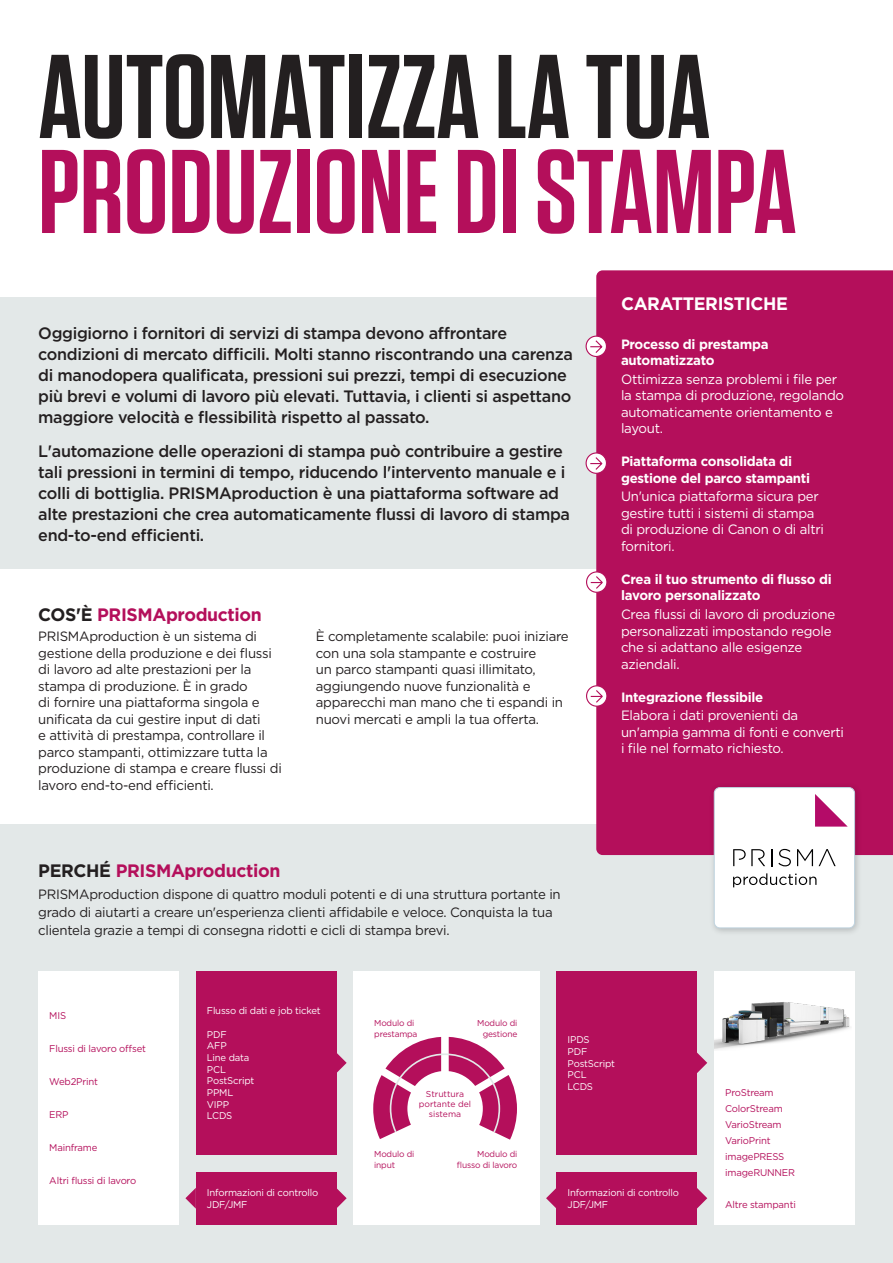
<style>
.page{position:relative;width:893px;height:1263px;background:#fff}
.page>*{position:absolute;margin:0;border:0;box-sizing:border-box;transform-origin:0 0}
.t1{font:600 118.65px/94.9px "Tungsten";color:#b40f5b}
.Body_heading_caps{font:700 18px "Gotham";letter-spacing:-.02em;color:#b40f5b}
.Body_heading_caps_wh{font:700 18px "Gotham";letter-spacing:-.02em;color:#fff}
.Intro{font:500 16.5px/21px "Gotham";letter-spacing:-.02em;color:#231f20}
.Body{font:13.5px/16.5px "Gotham";letter-spacing:-.02em;color:#231f20}
.Body_white{font:13.5px/16.5px "Gotham";letter-spacing:-.02em;color:#fff}
.Body_bold_white{font:700 13.5px/16.5px "Gotham";letter-spacing:-.02em;color:#fff}
.t2{font:9.75px/11.7px "Gotham";letter-spacing:-.02em;color:#fff}
.t3{font:9.75px "Gotham";letter-spacing:-.02em;color:#b40f5b}
.t4{font:8.55px/10.4px "Gotham";letter-spacing:-.02em;color:#b40f5b}
.t5{font:8.55px/10.4px "Gotham";color:#b40f5b;text-align:center}
.s1{color:#231f20}
</style>
<div class="page">
<div style="left:0;top:824px;width:893px;height:439px;background:#e3e8e8"></div>
<div style="left:0;top:297px;width:855px;height:272px;background:#e3e8e8"></div>
<div style="left:596px;top:270px;width:297px;height:585px;background:#b40f5b"></div>
<svg style="left:586px;top:336px;width:20px;height:20px"></svg>
<div style="left:586px;top:336px;width:21px;height:21px;border:1px solid #b40f5b;border-radius:50%"></div>
<svg style="left:589px;top:339px;width:14px;height:15px"></svg>
<svg style="left:586px;top:453px;width:20px;height:20px"></svg>
<div style="left:586px;top:452px;width:21px;height:22px;border:1px solid #b40f5b;border-radius:50%"></div>
<svg style="left:589px;top:456px;width:14px;height:15px"></svg>
<svg style="left:587px;top:572px;width:20px;height:20px"></svg>
<div style="left:586px;top:571px;width:21px;height:22px;border:1px solid #b40f5b;border-radius:50%"></div>
<svg style="left:590px;top:575px;width:14px;height:15px"></svg>
<svg style="left:587px;top:686px;width:20px;height:20px"></svg>
<div style="left:586px;top:685px;width:21px;height:22px;border:1px solid #b40f5b;border-radius:50%"></div>
<svg style="left:590px;top:689px;width:14px;height:15px"></svg>
<div style="left:196px;top:971px;width:140px;height:184px;background:#b40f5b"></div>
<div style="left:556px;top:971px;width:141px;height:184px;background:#b40f5b"></div>
<div style="left:38px;top:971px;width:141px;height:254px;background:#fff"></div>
<div style="left:714px;top:971px;width:141px;height:254px;background:#fff"></div>
<div style="left:196px;top:1172px;width:140px;height:53px;background:#b40f5b"></div>
<div style="left:556px;top:1172px;width:141px;height:53px;background:#b40f5b"></div>
<div style="left:353px;top:971px;width:186px;height:254px;background:#fff"></div>
<svg style="left:336px;top:1052px;width:11px;height:21px"></svg>
<svg style="left:697px;top:1052px;width:10px;height:21px"></svg>
<svg style="left:336px;top:1188px;width:11px;height:21px"></svg>
<svg style="left:697px;top:1188px;width:10px;height:21px"></svg>
<svg style="left:185px;top:1188px;width:11px;height:21px"></svg>
<svg style="left:546px;top:1188px;width:10px;height:20px"></svg>
<svg style="left:373px;top:1037px;width:144px;height:103px"></svg>
<img style="left:706px;top:780px;width:159px;height:152px">
<div style="left:714px;top:787px;width:141px;height:141px;background:#fff;border-radius:6px"></div>
<div style="left:714px;top:787px;width:141px;height:141px;border:1px solid #c0d4e0;border-radius:6px"></div>
<svg style="left:815px;top:794px;width:32px;height:32px"></svg>
<svg style="left:733px;top:873px;width:83px;height:14px"></svg>
<svg style="left:771px;top:849px;width:1px;height:17px"></svg>
<svg style="left:778px;top:849px;width:13px;height:17px"></svg>
<svg style="left:797px;top:849px;width:16px;height:17px"></svg>
<svg style="left:819px;top:849px;width:17px;height:17px"></svg>
<svg style="left:733px;top:849px;width:32px;height:17px"></svg>
<img style="left:714px;top:1002px;width:136px;height:48px">
<p class="t1" style="left:38px;top:52px;width:760px"><span class="s1">AUTOMATIZZA LA TUA<br></span>PRODUZIONE DI STAMPA</p>
<p class="Intro" style="left:38px;top:323px;width:536px">Oggigiorno i fornitori di servizi di stampa devono affrontare condizioni di mercato difficili. Molti stanno riscontrando una carenza di manodopera qualificata, pressioni sui prezzi, tempi di esecuzione più brevi e volumi di lavoro più elevati. Tuttavia, i clienti si aspettano maggiore velocità e flessibilità rispetto al passato.</p>
<p class="Intro" style="left:38px;top:440px;width:533px">L'automazione delle operazioni di stampa può contribuire a gestire tali pressioni in termini di tempo, riducendo l'intervento manuale e i colli di bottiglia. PRISMAproduction è una piattaforma software ad alte prestazioni che crea automaticamente flussi di lavoro di stampa end-to-end efficienti.</p>
<p class="Body_heading_caps" style="left:38px;top:602px;width:225px"><span class="s1">COS'È</span> PRISMAproduction</p>
<p class="Body" style="left:38px;top:628px;width:245px">PRISMAproduction è un sistema di gestione della produzione e dei flussi di lavoro ad alte prestazioni per la stampa di produzione. È in grado<br>di fornire una piattaforma singola e unificata da cui gestire input di dati<br>e attività di prestampa, controllare il parco stampanti, ottimizzare tutta la produzione di stampa e creare flussi di lavoro end-to-end efficienti.</p>
<p class="Body" style="left:316px;top:628px;width:254px">È completamente scalabile: puoi iniziare con una sola stampante e costruire<br>un parco stampanti quasi illimitato, aggiungendo nuove funzionalità e apparecchi man mano che ti espandi in nuovi mercati e ampli la tua offerta.</p>
<p class="Body_heading_caps" style="left:38px;top:859px;width:244px"><span class="s1">PERCHÉ</span> PRISMAproduction</p>
<p class="Body" style="left:38px;top:885px;width:524px;line-height:18px">PRISMAproduction dispone di quattro moduli potenti e di una struttura portante in grado di aiutarti a creare un'esperienza clienti affidabile e veloce. Conquista la tua clientela grazie a tempi di consegna ridotti e cicli di stampa brevi.</p>
<p class="Body_heading_caps_wh" style="left:621px;top:292px;width:169px">CARATTERISTICHE</p>
<p class="Body_bold_white" style="left:621px;top:335px;width:149px">Processo di prestampa automatizzato</p>
<p class="Body_white" style="left:621px;top:370px;width:225px">Ottimizza senza problemi i file per la stampa di produzione, regolando automaticamente orientamento e layout.</p>
<p class="Body_bold_white" style="left:621px;top:453px;width:191px">Piattaforma consolidata di gestione del parco stampanti</p>
<p class="Body_white" style="left:621px;top:488px;width:205px">Un'unica piattaforma sicura per gestire tutti i sistemi di stampa di produzione di Canon o di altri fornitori.</p>
<p class="Body_bold_white" style="left:621px;top:571px;width:212px">Crea il tuo strumento di flusso di lavoro personalizzato</p>
<p class="Body_white" style="left:621px;top:606px;width:216px">Crea flussi di lavoro di produzione personalizzati impostando regole che si adattano alle esigenze aziendali.</p>
<p class="Body_bold_white" style="left:621px;top:688px;width:144px">Integrazione flessibile</p>
<p class="Body_white" style="left:621px;top:707px;width:225px">Elabora i dati provenienti da un'ampia gamma di fonti e converti i file nel formato richiesto.</p>
<p class="t3" style="left:49px;top:1010px;width:18px">MIS</p>
<p class="t3" style="left:49px;top:1042px;width:98px">Flussi di lavoro offset</p>
<p class="t3" style="left:49px;top:1075px;width:50px">Web2Print</p>
<p class="t3" style="left:49px;top:1108px;width:21px">ERP</p>
<p class="t3" style="left:49px;top:1141px;width:50px">Mainframe</p>
<p class="t3" style="left:49px;top:1174px;width:88px">Altri flussi di lavoro</p>
<p class="t2" style="left:207px;top:1004px;width:115px">Flusso di dati e job ticket</p>
<p class="t2" style="left:207px;top:1028px;width:21px">PDF</p>
<p class="t2" style="left:207px;top:1040px;width:21px">AFP</p>
<p class="t2" style="left:207px;top:1051px;width:44px">Line data</p>
<p class="t2" style="left:207px;top:1063px;width:20px">PCL</p>
<p class="t2" style="left:207px;top:1075px;width:49px">PostScript</p>
<p class="t2" style="left:207px;top:1086px;width:28px">PPML</p>
<p class="t2" style="left:207px;top:1098px;width:24px">VIPP</p>
<p class="t2" style="left:207px;top:1110px;width:27px">LCDS</p>
<p class="t4" style="left:374px;top:1018px;width:45px">Modulo di prestampa</p>
<p class="t4" style="left:477px;top:1018px;width:42px;text-align:right">Modulo di gestione</p>
<p class="t5" style="left:419px;top:1088px;width:54px">Struttura portante del sistema</p>
<p class="t4" style="left:374px;top:1149px;width:42px">Modulo di input</p>
<p class="t4" style="left:457px;top:1149px;width:62px;text-align:right">Modulo di flusso di lavoro</p>
<p class="t2" style="left:568px;top:1034px;width:24px">IPDS</p>
<p class="t2" style="left:568px;top:1045px;width:21px">PDF</p>
<p class="t2" style="left:568px;top:1057px;width:49px">PostScript</p>
<p class="t2" style="left:568px;top:1069px;width:20px">PCL</p>
<p class="t2" style="left:568px;top:1081px;width:27px">LCDS</p>
<p class="t2" style="left:207px;top:1187px;width:113px">Informazioni di controllo<br>JDF/JMF</p>
<p class="t2" style="left:568px;top:1187px;width:113px">Informazioni di controllo</p>
<p class="t2" style="left:568px;top:1198px;width:42px">JDF/JMF</p>
<p class="t3" style="left:725px;top:1086px;width:50px">ProStream</p>
<p class="t3" style="left:725px;top:1102px;width:59px">ColorStream</p>
<p class="t3" style="left:725px;top:1118px;width:58px">VarioStream</p>
<p class="t3" style="left:725px;top:1134px;width:47px">VarioPrint</p>
<p class="t3" style="left:725px;top:1150px;width:61px">imagePRESS</p>
<p class="t3" style="left:725px;top:1166px;width:71px">imageRUNNER</p>
<p class="t3" style="left:725px;top:1198px;width:72px">Altre stampanti</p>
</div>
